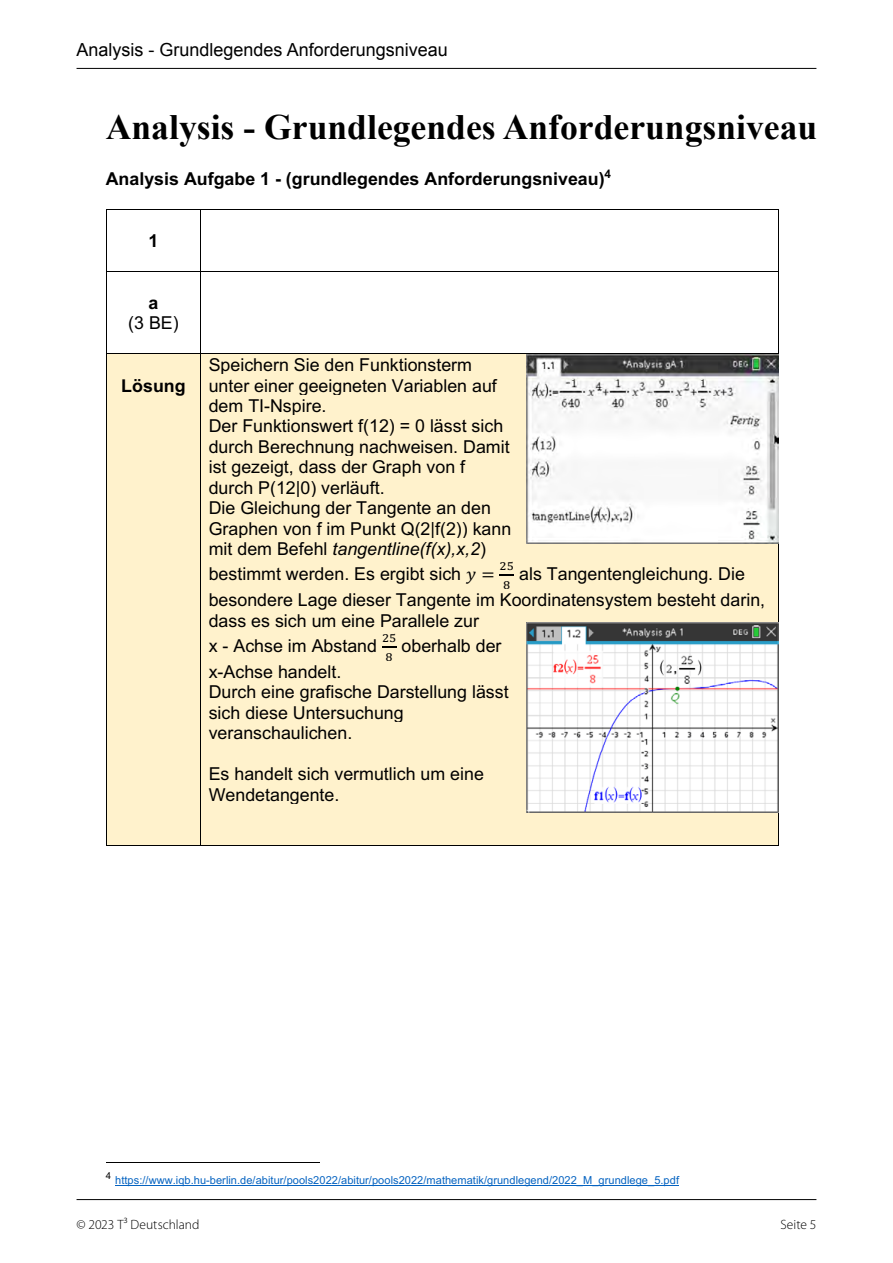
<style>
.page{position:relative;width:893px;height:1263px;background:#fff}
.page>*{position:absolute;margin:0;border:0;box-sizing:border-box;transform-origin:0 0}
.t1{font:700 35.55px "Times New Roman";color:#000}
.t2{font:18px "Arial";color:#000}
.t3{font:17.85px/20.5px "Arial";color:#000}
.t4{font:700 17.85px "Arial";color:#000}
.t5{font:300 13.5px "Myriad Pro";color:#000}
.t6{font:12.45px/19.2px "Cambria Math";color:#000}
.t7{font:11.1px "Arial";letter-spacing:.005em;color:#0563c1}
.t8{font:9.6px "Arial";color:#000}
.s1{font-weight:700}
.s2{font-style:italic}
.s3{font-family:"Cambria Math"}
</style>
<div class="page">
<hr style="left:77px;top:1199px;width:739px;height:1px;background:#000">
<hr style="left:77px;top:68px;width:739px;height:1px;background:#000">
<hr style="left:106px;top:209px;width:94px;height:1px;background:#000">
<hr style="left:201px;top:209px;width:577px;height:1px;background:#000">
<hr style="left:106px;top:209px;width:1px;height:62px;background:#000">
<hr style="left:200px;top:209px;width:1px;height:62px;background:#000">
<hr style="left:778px;top:209px;width:1px;height:62px;background:#000">
<hr style="left:106px;top:271px;width:94px;height:1px;background:#000">
<hr style="left:201px;top:271px;width:577px;height:1px;background:#000">
<hr style="left:106px;top:271px;width:1px;height:82px;background:#000">
<hr style="left:200px;top:271px;width:1px;height:82px;background:#000">
<hr style="left:778px;top:271px;width:1px;height:82px;background:#000">
<div style="left:106px;top:354px;width:94px;height:491px;background:#fff2cc"></div>
<div style="left:201px;top:354px;width:577px;height:491px;background:#fff2cc"></div>
<svg style="left:499px;top:575px;width:15px;height:1px"></svg>
<svg style="left:382px;top:646px;width:14px;height:1px"></svg>
<hr style="left:106px;top:353px;width:94px;height:1px;background:#000">
<hr style="left:201px;top:353px;width:577px;height:1px;background:#000">
<hr style="left:106px;top:354px;width:1px;height:491px;background:#000">
<hr style="left:106px;top:845px;width:94px;height:1px;background:#000">
<hr style="left:200px;top:354px;width:1px;height:491px;background:#000">
<hr style="left:201px;top:845px;width:577px;height:1px;background:#000">
<hr style="left:778px;top:354px;width:1px;height:491px;background:#000">
<hr style="left:106px;top:1162px;width:214px;height:1px;background:#000">
<hr style="left:115px;top:1185px;width:564px;height:1px;background:#0563c1">
<img style="left:526px;top:354px;width:252px;height:190px">
<img style="left:526px;top:622px;width:252px;height:190px">
<p class="t2" style="left:77px;top:38px;width:373px">Analysis - Grundlegendes Anforderungsniveau</p>
<p class="t1" style="left:106px;top:102px;width:713px">Analysis - Grundlegendes Anforderungsniveau</p>
<p class="t4" style="left:106px;top:166px;width:507px">Analysis Aufgabe 1 - (grundlegendes Anforderungsniveau)<sup>4</sup></p>
<p class="t4" style="left:149px;top:228px;width:11px">1</p>
<p class="t3" style="left:128px;top:292px;width:52px;text-align:center"><span class="s1">a<br></span>(3 BE)</p>
<p class="t4" style="left:121px;top:373px;width:66px">Lösung</p>
<p class="t3" style="left:209px;top:354px;width:304px">Speichern Sie den Funktionsterm unter einer geeigneten Variablen auf dem TI-Nspire.<br>Der Funktionswert f(12) = 0 lässt sich durch Berechnung nachweisen. Damit ist gezeigt, dass der Graph von f durch P(12|0) verläuft.<br>Die Gleichung der Tangente an den<br>Graphen von f im Punkt Q(2|f(2)) kann mit dem Befehl <span class="s2">tangentline(f(x),x,2</span>)</p>
<p class="t3" style="left:209px;top:564px;width:287px">bestimmt werden. Es ergibt sich <span class="s3">=</span></p>
<p class="t6" style="left:500px;top:556px;width:16px">!" #</p>
<p class="t3" style="left:209px;top:561px;width:558px;line-height:26px;text-indent:310px">als Tangentengleichung. Die besondere Lage dieser Tangente im Koordinatensystem besteht darin,</p>
<p class="t3" style="left:209px;top:608px;width:272px;line-height:25.3px">dass es sich um eine Parallele zur x - Achse im Abstand</p>
<p class="t6" style="left:382px;top:628px;width:16px">!" #</p>
<p class="t3" style="left:402px;top:635px;width:101px">oberhalb der</p>
<p class="t3" style="left:209px;top:661px;width:301px">x-Achse handelt.<br>Durch eine grafische Darstellung lässt sich diese Untersuchung veranschaulichen.</p>
<p class="t3" style="left:209px;top:763px;width:277px">Es handelt sich vermutlich um eine<br>Wendetangente.</p>
<p class="t8" style="left:106px;top:1169px;width:7px">4</p>
<p class="t7" style="left:115px;top:1173px;width:565px">https://www.iqb.hu-berlin.de/abitur/pools2022/abitur/pools2022/mathematik/grundlegend/2022_M_grundlege_5.pdf</p>
<p class="t5" style="left:77px;top:1216px;width:125px">© 2023 T³ Deutschland</p>
<p class="t5" style="left:781px;top:1216px;width:37px">Seite 5</p>
</div>
